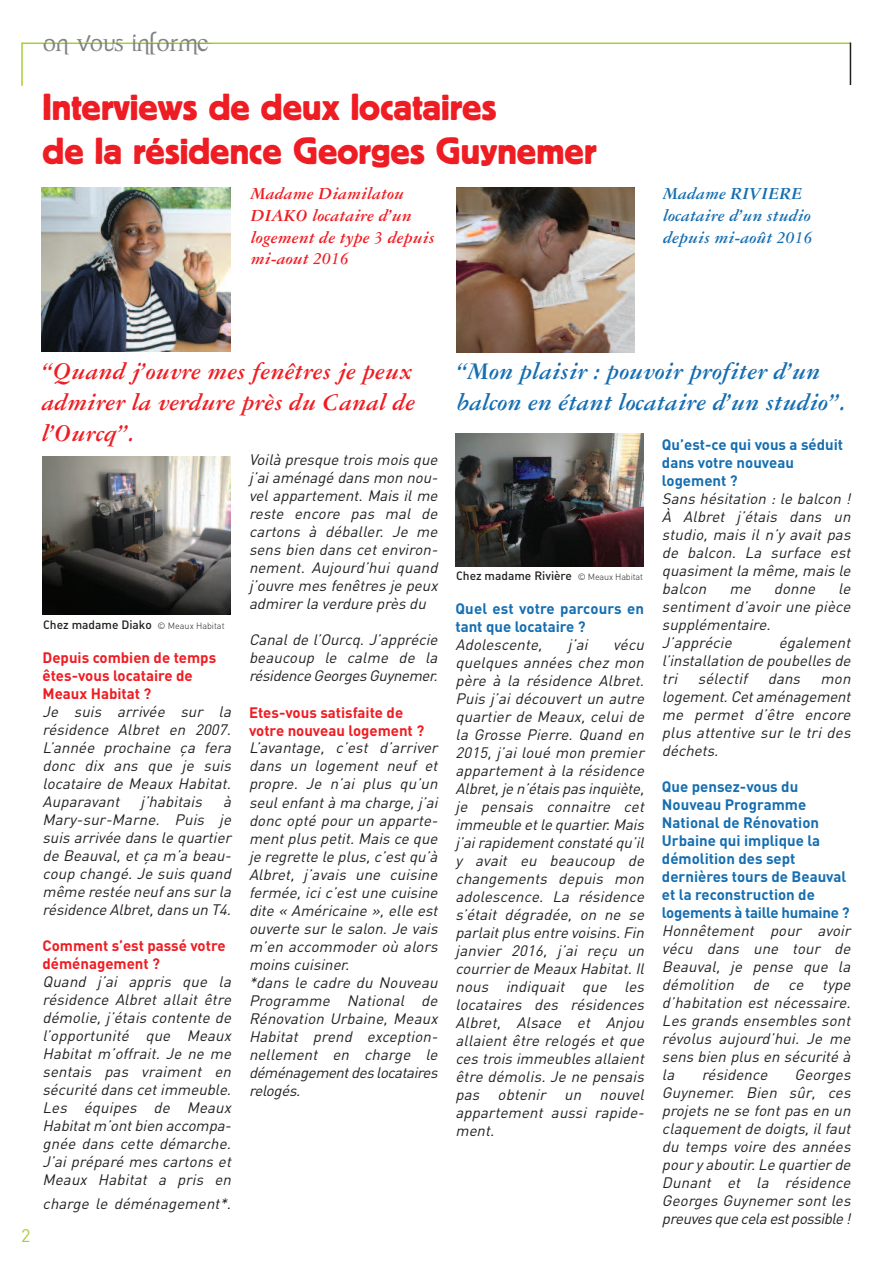
<style>
.page{position:relative;width:893px;height:1263px;background:#fff}
.page>*{position:absolute;margin:0;border:0;box-sizing:border-box;transform-origin:0 0}
.t1{font:37.5px/43.5px "Block BE";color:#ee1d23}
.t2{font:italic 700 25.5px/30.6px "Garamond Three";color:#ee1d23}
.t3{font:italic 700 25.5px/30.6px "Garamond Three";color:#156eb1}
.t4{font:21px "Appendix Normal";color:#808285}
.t5{font:italic 700 18px/21.6px "Garamond Three";color:#ee1d23}
.t6{font:italic 700 18px/21.6px "Garamond Three";color:#156eb1}
.t7{font:18px "DIN";color:#a6ce39}
.t8{font:italic 15px/18px "DIN";letter-spacing:.01em;color:#231f20;text-align:justify}
.t9{font:700 15px/18px "DIN";color:#156eb1}
.t10{font:700 15px/18px "DIN";color:#ee1d23}
.t11{font:12px "DIN Medium Alternate";color:#231f20}
.s1{font-family:"DIN";font-weight:300;font-size:9px}
</style>
<div class="page">
<hr style="left:21px;top:43px;width:2px;height:43px;background:#a6ce39">
<hr style="left:22px;top:43px;width:828px;height:1px;background:#a6ce39">
<img style="left:41px;top:187px;width:189px;height:164px">
<img style="left:457px;top:187px;width:177px;height:166px">
<hr style="left:850px;top:43px;width:1px;height:42px;background:#231f20">
<img style="left:43px;top:456px;width:187px;height:159px">
<img style="left:455px;top:433px;width:188px;height:133px">
<h3 class="t4" style="left:43px;top:31px;width:167px">on vous informe</h3>
<h1 class="t1" style="left:43px;top:87px;width:555px">Interviews de deux locataires<br>de la résidence Georges Guynemer</h1>
<p class="t5" style="left:251px;top:185px;width:185px">Madame Diamilatou<br>DIAKO locataire d’un logement de type 3 depuis mi-aout 2016</p>
<p class="t6" style="left:663px;top:185px;width:151px">Madame RIVIERE locataire d’un studio depuis mi-août 2016</p>
<p class="t7" style="left:21px;top:1225px;width:11px">2</p>
<h2 class="t2" style="left:42px;top:359px;width:375px">“Quand j’ouvre mes fenêtres je peux admirer la verdure près du Canal de l’Ourcq”.</h2>
<p class="t11" style="left:43px;top:617px;width:183px">Chez madame Diako <span class="s1">© Meaux Habitat</span></p>
<p class="t10" style="left:43px;top:648px;width:175px">Depuis combien de temps êtes-vous locataire de<br>Meaux Habitat ?</p>
<p class="t8" style="left:43px;top:702px;width:193px">Je suis arrivée sur la résidence Albret en 2007.<br>L’année prochaine ça fera donc dix ans que je suis locataire de Meaux Habitat.<br>Auparavant j ’habitais à Mary-sur-Marne. Puis je suis arrivée dans le quartier de Beauval, et ça m’a beau&shy;coup changé. Je suis quand même restée neuf ans sur la résidence Albret, dans un T4.</p>
<p class="t10" style="left:43px;top:937px;width:185px">Comment s’est passé votre déménagement ?</p>
<p class="t8" style="left:43px;top:973px;width:193px">Quand j ’ai appris que la résidence Albret allait être démolie, j ’étais contente de l’opportunité que Meaux Habitat m’offrait. Je ne me sentais pas vraiment en sécurité dans cet immeuble.<br>Les équipes de Meaux Habitat m’ont bien accompa&shy;gnée dans cette démarche.<br>J’ai préparé mes cartons et Meaux Habitat a pris en</p>
<p class="t8" style="left:43px;top:1194px;width:193px">charge le déménagement*.</p>
<p class="t8" style="left:249px;top:451px;width:193px">Voilà presque trois mois que j ’ai aménagé dans mon nou&shy;vel appartement. Mais il me reste encore pas mal de cartons à déballer. Je me sens bien dans cet environ&shy;nement. Aujourd’hui quand j ’ouvre mes fenêtres je peux admirer la verdure près du</p>
<p class="t8" style="left:249px;top:631px;width:193px">Canal de l’Ourcq. J’apprécie beaucoup le calme de la résidence Georges Guynemer.</p>
<p class="t10" style="left:249px;top:704px;width:177px">Etes-vous satisfaite de votre nouveau logement ?</p>
<p class="t8" style="left:249px;top:739px;width:193px;text-align:left">L’avantage, c’est d’arriver dans un logement neuf et propre. Je n’ai plus qu’un seul enfant à ma charge, j ’ai donc opté pour un apparte&shy;ment plus petit. Mais ce que je regrette le plus, c’est qu’à<br>Albret, j ’avais une cuisine fermée, ici c’est une cuisine dite « Américaine », elle est ouverte sur le salon. Je vais m’en accommoder où alors moins cuisiner.<br>*dans le cadre du Nouveau<br>Programme National de<br>Rénovation Urbaine, Meaux<br>Habitat prend exception&shy;nellement en charge le déménagement des locataires relogés.</p>
<h2 class="t3" style="left:457px;top:358px;width:391px">“Mon plaisir : pouvoir profiter d’un balcon en étant locataire d’un studio”.</h2>
<p class="t11" style="left:456px;top:569px;width:188px">Chez madame Rivière <span class="s1">© Meaux Habitat</span></p>
<p class="t9" style="left:455px;top:600px;width:190px">Quel est votre parcours en tant que locataire ?</p>
<p class="t8" style="left:455px;top:636px;width:91px">Adolescente,</p>
<p class="t8" style="left:568px;top:636px;width:25px">j ’ai</p>
<p class="t8" style="left:455px;top:636px;width:193px;text-indent:158px">vécu quelques années chez mon père à la résidence Albret.<br>Puis j ’ai découvert un autre quartier de Meaux, celui de la Grosse Pierre. Quand en 2015, j ’ai loué mon premier appartement à la résidence Albret, je n’étais pas inquiète, je pensais connaitre cet immeuble et le quartier. Mais j ’ai rapidement constaté qu’il y avait eu beaucoup de changements depuis mon adolescence. La résidence s’était dégradée, on ne se parlait plus entre voisins. Fin janvier 2016, j ’ai reçu un courrier de Meaux Habitat. Il nous indiquait que les locataires des résidences Albret, Alsace et Anjou allaient être relogés et que ces trois immeubles allaient être démolis. Je ne pensais pas obtenir un nouvel appartement aussi rapide&shy;ment.</p>
<p class="t9" style="left:662px;top:436px;width:183px">Qu’est-ce qui vous a séduit dans votre nouveau logement ?</p>
<p class="t8" style="left:662px;top:490px;width:193px">Sans hésitation : le balcon !<br>À Albret j ’étais dans un studio, mais il n’y avait pas de balcon. La surface est quasiment la même, mais le balcon</p>
<p class="t8" style="left:662px;top:580px;width:193px;text-align:left;text-indent:176px">le sentiment d’avoir une pièce supplémentaire.<br>J’apprécie</p>
<p class="t8" style="left:729px;top:580px;width:26px">me</p>
<p class="t8" style="left:774px;top:580px;width:46px">donne</p>
<p class="t8" style="left:662px;top:634px;width:193px;text-indent:117px">également l’installation de poubelles de tri sélectif dans mon logement. Cet aménagement me permet d’être encore plus attentive sur le tri des déchets.</p>
<p class="t9" style="left:662px;top:778px;width:189px">Que pensez-vous du<br>Nouveau Programme<br>National de Rénovation<br>Urbaine qui implique la démolition des sept dernières tours de Beauval et la reconstruction de logements à taille humaine ?</p>
<p class="t8" style="left:662px;top:922px;width:193px">Honnêtement pour avoir vécu dans une tour de Beauval, je pense que la démolition de ce type d’habitation est nécessaire.<br>Les grands ensembles sont révolus aujourd’hui. Je me sens bien plus en sécurité à la</p>
<p class="t8" style="left:702px;top:1066px;width:70px">résidence</p>
<p class="t8" style="left:662px;top:1066px;width:193px;text-indent:133px">Georges Guynemer. Bien sûr, ces projets ne se font pas en un claquement de doigts, il faut du temps voire des années pour y aboutir. Le quartier de Dunant et la résidence Georges Guynemer sont les preuves que cela est possible !</p>
</div>
